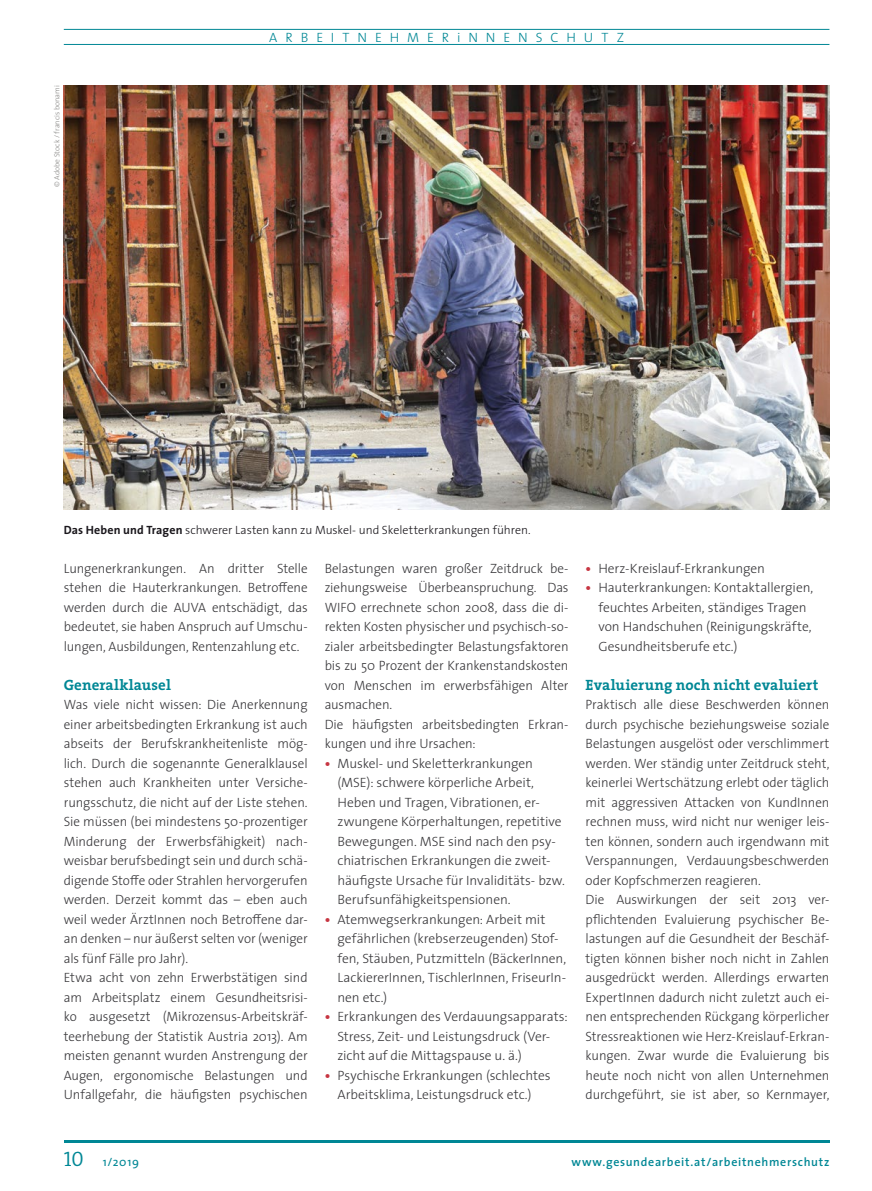
<style>
.page{position:relative;width:872px;height:1191px;background:#fff}
.page>*{position:absolute;margin:0;border:0;box-sizing:border-box;transform-origin:0 0}
.t1{font:700 15px "The Serif";letter-spacing:.005em;color:#008795}
.t2{font:300 13.5px/19.5px "The Sans";letter-spacing:-.005em;color:#38373a}
.t3{font:300 13.5px "The Sans";letter-spacing:.59em;color:#008795}
.t4{font:300 12px "The Sans";letter-spacing:-.005em;color:#1a171c}
.t5{font:600 12px "The Sans";letter-spacing:.06em;color:#008795}
.t6{font:12px "The Sans";color:#008795}
.t7{font:300 7.5px "The Sans";color:#888785}
.s1{font-weight:700}
.s2{font-weight:700;color:#c73642}
.s3{font-family:"The Serif Semi Light Caps";font-size:21px}
</style>
<div class="page">
<hr style="left:64px;top:1140px;width:765px;height:2px;background:#008795">
<hr style="left:64px;top:29px;width:765px;height:1px;background:#008795">
<hr style="left:64px;top:44px;width:765px;height:1px;background:#008795">
<img style="left:64px;top:85px;width:765px;height:424px">
<p class="t7" style="left:51px;top:187px;width:103px;rotate:-90deg">© Adobe Stock / francis bonami</p>
<p class="t3" style="left:269px;top:26px;width:356px">ARBEITNEHMERiNNENSCHUTZ</p>
<p class="t4" style="left:64px;top:520px;width:468px"><span class="s1">Das Heben und Tragen</span> schwerer Lasten kann zu Muskel- und Skeletterkrankungen führen.</p>
<p class="t2" style="left:64px;top:558px;width:245px;text-align:justify">Lungenerkrankungen. An dritter Stelle stehen die Hauterkrankungen. Betroffene werden durch die AUVA entschädigt, das bedeutet, sie haben Anspruch auf Umschu&shy;lungen, Ausbildungen, Rentenzahlung etc.</p>
<p class="t1" style="left:64px;top:672px;width:109px">Generalklausel</p>
<p class="t2" style="left:64px;top:694px;width:245px">Was viele nicht wissen: Die Anerkennung einer arbeitsbedingten Erkrankung ist auch abseits der Berufskrankheitenliste mög&shy;lich. Durch die sogenannte Generalklausel stehen auch Krankheiten unter Versiche&shy;rungsschutz, die nicht auf der Liste stehen.<br>Sie müssen (bei mindestens 50-prozentiger Minderung der Erwerbsfähigkeit) nach&shy;weisbar berufsbedingt sein und durch schä&shy;digende Stoffe oder Strahlen hervorgerufen werden. Derzeit kommt das – eben auch weil weder ÄrztInnen noch Betroffene dar&shy;an denken – nur äußerst selten vor (weniger als fünf Fälle pro Jahr).<br>Etwa acht von zehn Erwerbstätigen sind am Arbeitsplatz einem Gesundheitsrisi&shy;ko ausgesetzt (Mikrozensus-Arbeitskräf&shy;teerhebung der Statistik Austria 2013). Am meisten genannt wurden Anstrengung der Augen, ergonomische Belastungen und Unfallgefahr, die häufigsten psychischen</p>
<p class="t2" style="left:325px;top:558px;width:245px">Belastungen waren großer Zeitdruck be&shy;ziehungsweise Überbeanspruchung. Das WIFO errechnete schon 2008, dass die di&shy;rekten Kosten physischer und psychisch-so&shy;zialer arbeitsbedingter Belastungsfaktoren bis zu 50 Prozent der Krankenstandskosten von Menschen im erwerbsfähigen Alter ausmachen.<br>Die häufigsten arbeitsbedingten Erkran&shy;kungen und ihre Ursachen:</p>
<p class="t2" style="left:337px;top:753px;width:229px;text-indent:-13px"><span class="s2">•</span> Muskel- und Skeletterkrankungen (MSE): schwere körperliche Arbeit, Heben und Tragen, Vibrationen, er&shy;zwungene Körperhaltungen, repetitive Bewegungen. MSE sind nach den psy&shy;chiatrischen Erkrankungen die zweit&shy;häufigste Ursache für Invaliditäts- bzw.<br>Berufsunfähigkeitspensionen.</p>
<p class="t2" style="left:337px;top:909px;width:230px;text-indent:-13px"><span class="s2">•</span> Atemwegserkrankungen: Arbeit mit gefährlichen (krebserzeugenden) Stof&shy;fen, Stäuben, Putzmitteln (BäckerInnen, LackiererInnen, TischlerInnen, FriseurIn&shy;nen etc.)</p>
<p class="t2" style="left:337px;top:1006px;width:232px;text-indent:-13px"><span class="s2">•</span> Erkrankungen des Verdauungsapparats:<br>Stress, Zeit- und Leistungsdruck (Ver&shy;zicht auf die Mittagspause u. ä.)</p>
<p class="t2" style="left:325px;top:1065px;width:227px;text-align:center"><span class="s2">•</span> Psychische Erkrankungen (schlechtes<br>Arbeitsklima, Leistungsdruck etc.)</p>
<p class="t2" style="left:585px;top:558px;width:181px"><span class="s2">•</span> Herz-Kreislauf-Erkrankungen</p>
<p class="t2" style="left:598px;top:577px;width:216px;text-indent:-13px"><span class="s2">•</span> Hauterkrankungen: Kontaktallergien, feuchtes Arbeiten, ständiges Tragen von Handschuhen (Reinigungskräfte, Gesundheitsberufe etc.)</p>
<p class="t1" style="left:585px;top:672px;width:234px">Evaluierung noch nicht evaluiert</p>
<p class="t2" style="left:585px;top:694px;width:245px">Praktisch alle diese Beschwerden können durch psychische beziehungsweise soziale Belastungen ausgelöst oder verschlimmert werden. Wer ständig unter Zeitdruck steht, keinerlei Wertschätzung erlebt oder täglich mit aggressiven Attacken von KundInnen rechnen muss, wird nicht nur weniger leis&shy;ten können, sondern auch irgendwann mit Verspannungen, Verdauungsbeschwerden oder Kopfschmerzen reagieren.<br>Die Auswirkungen der seit 2013 ver&shy;pflichtenden Evaluierung psychischer Be&shy;lastungen auf die Gesundheit der Beschäf&shy;tigten können bisher noch nicht in Zahlen ausgedrückt werden. Allerdings erwarten ExpertInnen dadurch nicht zuletzt auch ei&shy;nen entsprechenden Rückgang körperlicher Stressreaktionen wie Herz-Kreislauf-Erkran&shy;kungen. Zwar wurde die Evaluierung bis heute noch nicht von allen Unternehmen durchgeführt, sie ist aber, so Kernmayer,</p>
<p class="t6" style="left:64px;top:1151px;width:77px"><span class="s3">10</span> 1/2019</p>
<p class="t5" style="left:571px;top:1151px;width:259px">www.gesundearbeit.at/arbeitnehmerschutz</p>
</div>
